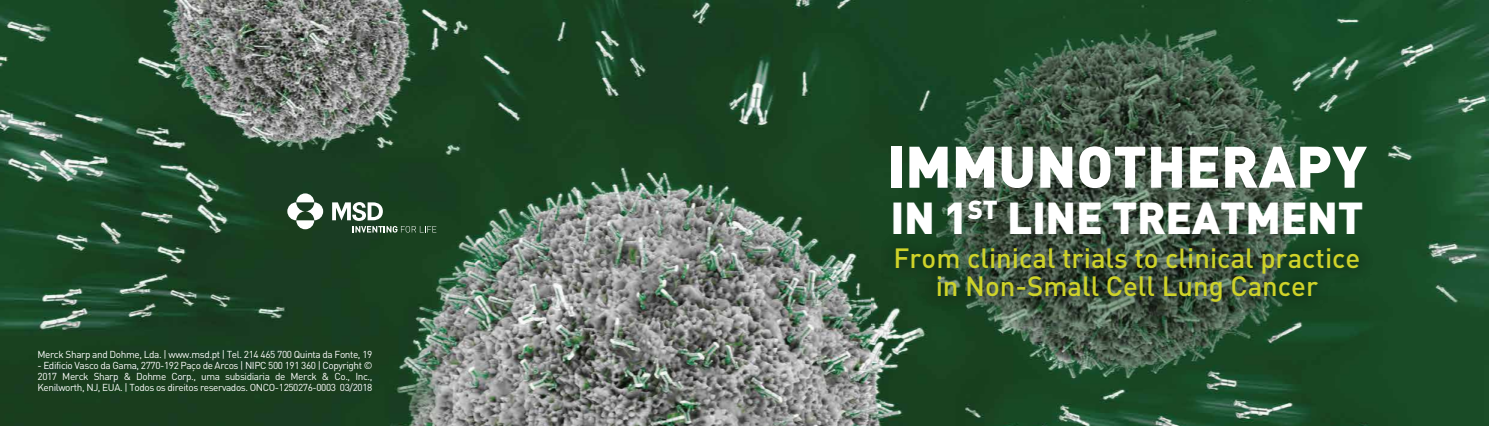
<style>
.page{position:relative;width:1489px;height:426px;background:#fff}
.page>*{position:absolute;margin:0;border:0;box-sizing:border-box;transform-origin:0 0}
.t1{font:900 57.5px "DINOT";color:#fff}
.t2{font:900 44.12px "DINOT";letter-spacing:-.01em;color:#fff}
.t3{font:500 27.5px/27.5px "DINOT";color:#cfd329;text-align:center}
.t4{font:10px/11.2px "DINOT";letter-spacing:-.04em;color:#fff;text-align:justify}
</style>
<div class="page">
<img style="left:0;top:0;width:1488px;height:425px">
<svg style="left:296px;top:193px;width:18px;height:9px"></svg>
<svg style="left:296px;top:220px;width:18px;height:9px"></svg>
<svg style="left:287px;top:202px;width:17px;height:18px"></svg>
<svg style="left:306px;top:202px;width:17px;height:18px"></svg>
<svg style="left:332px;top:202px;width:104px;height:30px"></svg>
<img style="left:871px;top:223px;width:511px;height:101px">
<p class="t4" style="left:38px;top:348px;width:336px">Merck Sharp and Dohme, Lda. | www.msd.pt | Tel. 214 465 700 Quinta da Fonte, 19</p>
<p class="t4" style="left:38px;top:359px;width:336px">- Edificio Vasco da Gama, 2770-192 Paço de Arcos | NIPC 500 191 360 | Copyright © 2017 Merck Sharp &amp; Dohme Corp., uma subsidiaria de Merck &amp; Co., Inc., Kenilworth, NJ, EUA. | Todos os direitos reservados. ONCO-1250276-0003 03/2018</p>
<h1 class="t1" style="left:886px;top:128px;width:481px">IMMUNOTHERAPY</h1>
<h2 class="t2" style="left:890px;top:188px;width:474px">IN 1<sup>ST</sup> LINE TREATMENT</h2>
<h3 class="t3" style="left:893px;top:244px;width:468px">From clinical trials to clinical practice in Non-Small Cell Lung Cancer</h3>
</div>
